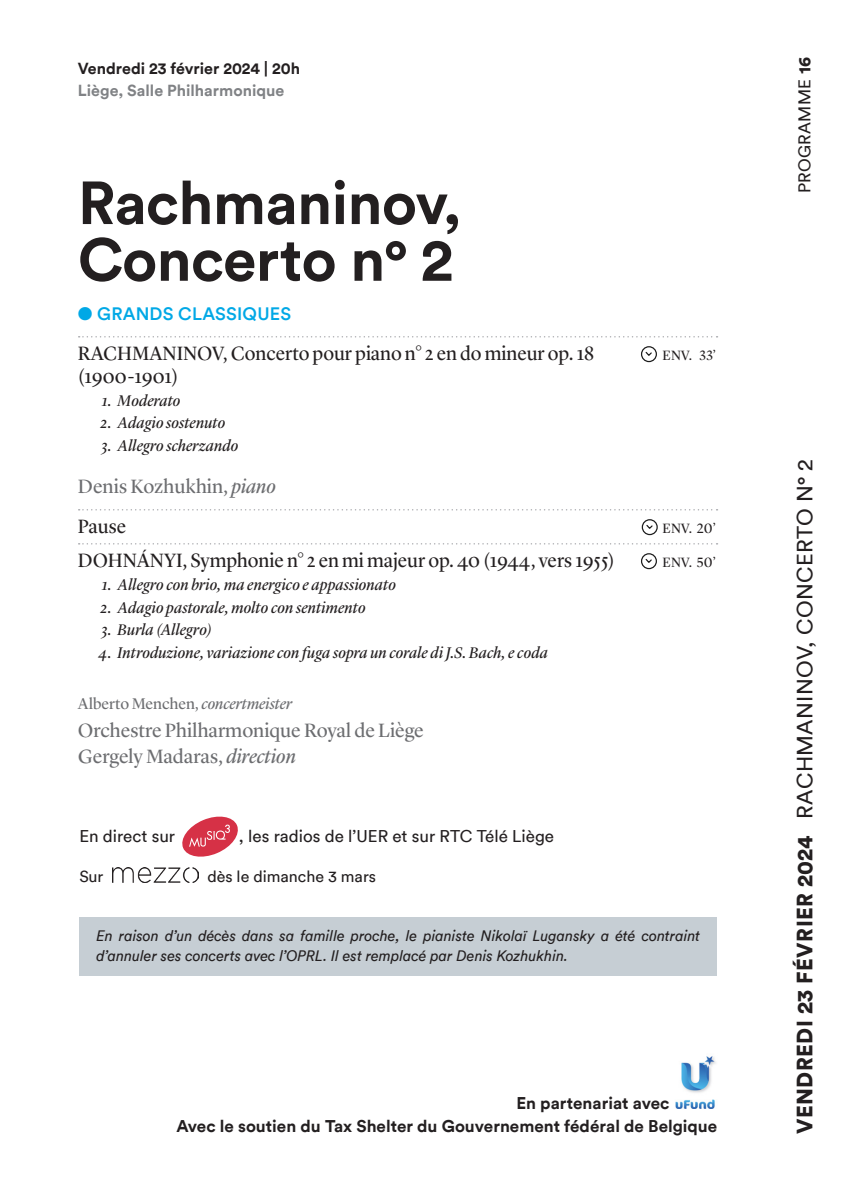
<style>
.page{position:relative;width:842px;height:1191px;background:#fff}
.page>*{position:absolute;margin:0;border:0;box-sizing:border-box;transform-origin:0 0}
.PAGE_1_-_titre_gras{font:700 60px/56.6px "Circular";letter-spacing:-.01em;color:#231f20}
.t1{font:22px "Circular";letter-spacing:.02em;color:#231f20}
.PAGE_1_-_œuvre_-_filets_plus_légers_2023{font:20px "Lyon Display";color:#231f20}
.PAGE_1_-_interprète{font:20px/25.6px "Lyon Display";color:#6c6d70}
.PAGE_1_-___série{font:500 18px "Circular";letter-spacing:.01em;color:#00a8e6}
.Page_1___sponsors{font:700 17px "Circular";color:#231f20}
._17-texte{font:17px "Circular";color:#231f20}
._17-texte-2{font:17px "Circular";letter-spacing:.02em;color:#231f20}
.PAGE_1_-_sousœuvre_2021{font:italic 16px "Lyon Display";letter-spacing:.01em;color:#231f20}
.PAGE_1_-_date_et_lieu{font:700 16px/22.6px "Circular";color:#231f20}
.PAGE_1_-_interprète-2{font:16px "Lyon Display";color:#6c6d70}
._17-texte-3{font:16px "Circular";color:#231f20}
.TX__limite_césure__7387{font:italic 15.2px/20px "Circular";color:#231f20}
.PAGE_1_-_œuvre_-_filets_plus_légers_2023-2{font:14px "Lyon Display";letter-spacing:.02em;color:#231f20}
.s1{color:#808285}
.s2{font-style:italic}
.s3{font-family:"Circular Std";font-weight:900}
</style>
<div class="page">
<img style="left:112px;top:868px;width:87px;height:15px">
<svg style="left:79px;top:336px;width:638px;height:1px"></svg>
<svg style="left:79px;top:509px;width:638px;height:1px"></svg>
<svg style="left:79px;top:543px;width:638px;height:1px"></svg>
<svg style="left:641px;top:346px;width:16px;height:17px"></svg>
<svg style="left:641px;top:519px;width:17px;height:17px"></svg>
<svg style="left:641px;top:553px;width:16px;height:17px"></svg>
<img style="left:675px;top:1056px;width:41px;height:53px">
<svg style="left:182px;top:816px;width:56px;height:40px"></svg>
<div style="left:79px;top:917px;width:638px;height:58px;background:#c6ced4"></div>
<p class="PAGE_1_-_date_et_lieu" style="left:78px;top:56px;width:224px">Vendredi 23 février 2024 | 20h<br><span class="s1">Liège, Salle Philharmonique</span></p>
<p class="PAGE_1_-_titre_gras" style="left:78px;top:172px;width:385px">Rachmaninov,<br>Concerto n° 2</p>
<p class="PAGE_1_-___série" style="left:78px;top:302px;width:215px">● GRANDS CLASSIQUES</p>
<p class="PAGE_1_-_œuvre_-_filets_plus_légers_2023" style="left:78px;top:338px;width:518px">RACHMANINOV, Concerto pour piano n° 2 en do mineur op. 18</p>
<p class="PAGE_1_-_œuvre_-_filets_plus_légers_2023-2" style="left:662px;top:345px;width:55px">ENV. 33’</p>
<p class="PAGE_1_-_œuvre_-_filets_plus_légers_2023" style="left:78px;top:361px;width:102px">(1900-1901)</p>
<p class="PAGE_1_-_sousœuvre_2021" style="left:102px;top:388px;width:80px">1. Moderato</p>
<p class="PAGE_1_-_sousœuvre_2021" style="left:100px;top:411px;width:126px">2. Adagio sostenuto</p>
<p class="PAGE_1_-_sousœuvre_2021" style="left:101px;top:433px;width:138px">3. Allegro scherzando</p>
<p class="PAGE_1_-_interprète" style="left:78px;top:472px;width:199px">Denis Kozhukhin, <span class="s2">piano</span></p>
<p class="PAGE_1_-_œuvre_-_filets_plus_légers_2023" style="left:78px;top:511px;width:50px">Pause</p>
<p class="PAGE_1_-_œuvre_-_filets_plus_légers_2023-2" style="left:662px;top:518px;width:55px">ENV. 20’</p>
<p class="PAGE_1_-_œuvre_-_filets_plus_légers_2023" style="left:78px;top:545px;width:538px">DOHNÁNYI, Symphonie n° 2 en mi majeur op. 40 (1944, vers 1955)</p>
<p class="PAGE_1_-_œuvre_-_filets_plus_légers_2023-2" style="left:662px;top:552px;width:55px">ENV. 50’</p>
<p class="PAGE_1_-_sousœuvre_2021" style="left:102px;top:572px;width:296px">1. Allegro con brio, ma energico e appassionato</p>
<p class="PAGE_1_-_sousœuvre_2021" style="left:100px;top:595px;width:267px">2. Adagio pastorale, molto con sentimento</p>
<p class="PAGE_1_-_sousœuvre_2021" style="left:101px;top:618px;width:112px">3. Burla (Allegro)</p>
<p class="PAGE_1_-_sousœuvre_2021" style="left:98px;top:640px;width:451px">4. Introduzione, variazione con fuga sopra un corale di J.S. Bach, e coda</p>
<p class="PAGE_1_-_interprète-2" style="left:78px;top:691px;width:216px">Alberto Menchen, <span class="s2">concertmeister</span></p>
<p class="PAGE_1_-_interprète" style="left:78px;top:716px;width:347px">Orchestre Philharmonique Royal de Liège<br>Gergely Madaras, <span class="s2">direction</span></p>
<p class="_17-texte" style="left:79px;top:825px;width:97px">En direct sur</p>
<p class="_17-texte" style="left:239px;top:825px;width:317px">, les radios de l’UER et sur RTC Télé Liège</p>
<p class="_17-texte-3" style="left:79px;top:865px;width:26px">Sur</p>
<p class="_17-texte-3" style="left:207px;top:865px;width:170px">dès le dimanche 3 mars</p>
<p class="TX__limite_césure__7387" style="left:96px;top:925px;width:605px">En raison d’un décès dans sa famille proche, le pianiste Nikolaï Lugansky a été contraint d’annuler ses concerts avec l’OPRL. Il est remplacé par Denis Kozhukhin.</p>
<p class="Page_1___sponsors" style="left:516px;top:1091px;width:155px">En partenariat avec</p>
<p class="Page_1___sponsors" style="left:176px;top:1114px;width:542px">Avec le soutien du Tax Shelter du Gouvernement fédéral de Belgique</p>
<p class="_17-texte-2" style="left:793px;top:193px;width:138px;rotate:-90deg">PROGRAMME <span class="s3">16</span></p>
<p class="t1" style="left:790px;top:1134px;width:676px;rotate:-90deg"><span class="s3">VENDREDI 23 FÉVRIER 2024</span> RACHMANINOV, CONCERTO N° 2</p>
</div>
